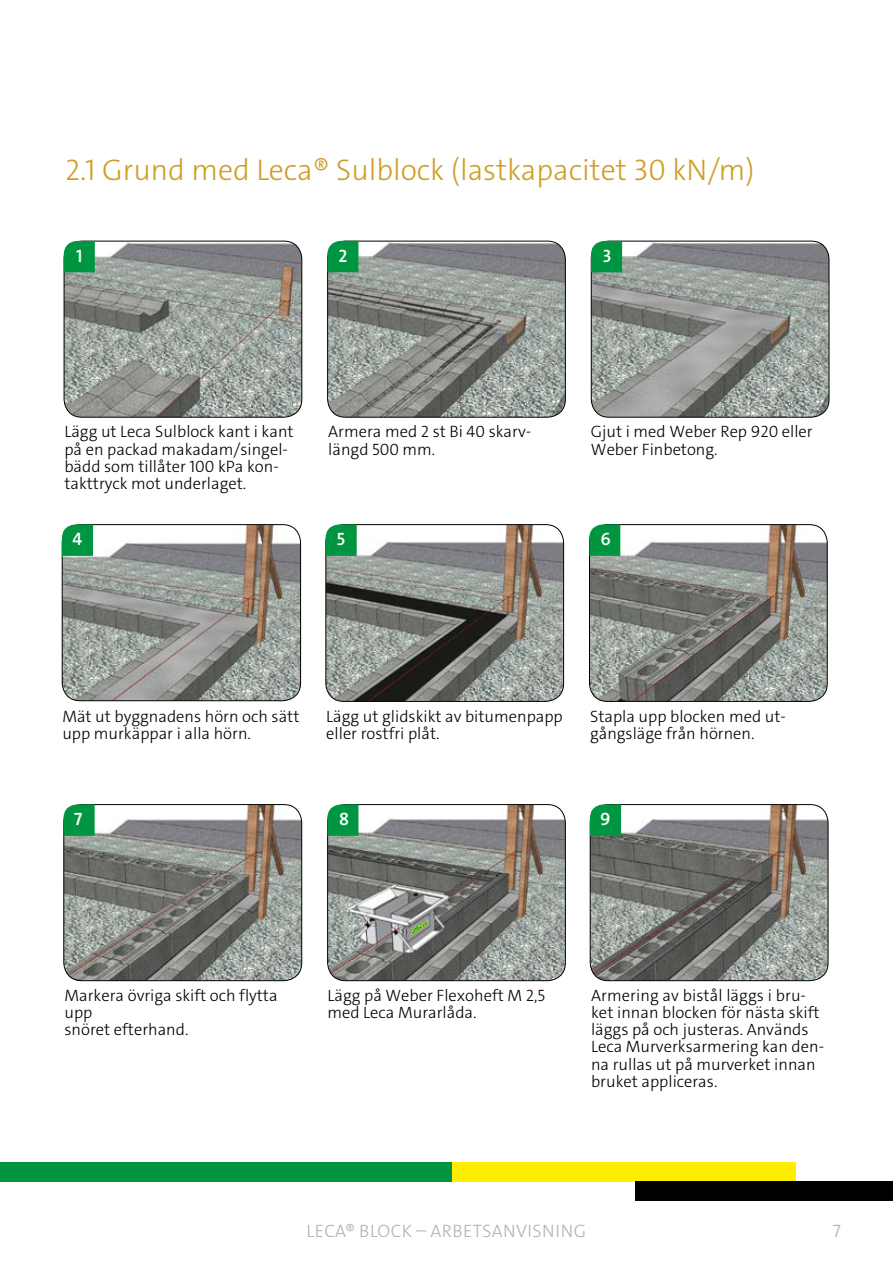
<style>
.page{position:relative;width:893px;height:1263px;background:#fff}
.page>*{position:absolute;margin:0;border:0;box-sizing:border-box;transform-origin:0 0}
.t1{font:300 30px "The Sans C4 s";color:#cf9e28}
.t2{font:300 18px "The Sans C4 s";letter-spacing:.025em;color:#b5aeac}
.t3{font:600 18px "The Sans C4 s";color:#fff}
.t4{font:300 16.5px/17.2px "The Sans C4 s";color:#000}
</style>
<div class="page">
<div style="left:0;top:1162px;width:453px;height:19px;background:#009641"></div>
<div style="left:453px;top:1162px;width:343px;height:19px;background:#ffed00"></div>
<div style="left:635px;top:1181px;width:257px;height:20px;background:#000"></div>
<img style="left:64px;top:241px;width:238px;height:176px">
<div style="left:64px;top:241px;width:238px;height:176px;border:1px solid #000;border-radius:18px"></div>
<img style="left:328px;top:241px;width:237px;height:176px">
<div style="left:327px;top:241px;width:239px;height:176px;border:1px solid #000;border-radius:18px"></div>
<img style="left:591px;top:241px;width:238px;height:176px">
<div style="left:591px;top:241px;width:238px;height:176px;border:1px solid #000;border-radius:18px"></div>
<svg style="left:64px;top:241px;width:31px;height:31px"></svg>
<svg style="left:327px;top:241px;width:31px;height:31px"></svg>
<svg style="left:591px;top:241px;width:31px;height:31px"></svg>
<img style="left:62px;top:525px;width:239px;height:176px">
<div style="left:62px;top:524px;width:239px;height:177px;border:1px solid #000;border-radius:18px"></div>
<img style="left:326px;top:525px;width:238px;height:176px">
<div style="left:326px;top:524px;width:238px;height:178px;border:1px solid #000;border-radius:18px"></div>
<img style="left:589px;top:525px;width:238px;height:176px">
<div style="left:589px;top:524px;width:238px;height:178px;border:1px solid #000;border-radius:18px"></div>
<svg style="left:62px;top:524px;width:31px;height:32px"></svg>
<svg style="left:589px;top:524px;width:31px;height:32px"></svg>
<svg style="left:326px;top:524px;width:31px;height:32px"></svg>
<img style="left:64px;top:804px;width:238px;height:177px">
<div style="left:64px;top:804px;width:238px;height:177px;border:1px solid #000;border-radius:18px"></div>
<img style="left:328px;top:804px;width:237px;height:177px">
<div style="left:327px;top:804px;width:239px;height:177px;border:1px solid #000;border-radius:18px"></div>
<img style="left:590px;top:804px;width:238px;height:177px">
<div style="left:590px;top:804px;width:238px;height:177px;border:1px solid #000;border-radius:18px"></div>
<svg style="left:64px;top:804px;width:31px;height:32px"></svg>
<svg style="left:327px;top:804px;width:31px;height:32px"></svg>
<svg style="left:590px;top:804px;width:31px;height:32px"></svg>
<svg style="left:407px;top:916px;width:23px;height:24px"></svg>
<h1 class="t1" style="left:65px;top:150px;width:691px">2.1 Grund med Leca® Sulblock (lastkapacitet 30 kN/m)</h1>
<p class="t3" style="left:76px;top:245px;width:8px">1</p>
<p class="t3" style="left:339px;top:245px;width:10px">2</p>
<p class="t3" style="left:603px;top:245px;width:10px">3</p>
<p class="t4" style="left:64px;top:423px;width:231px">Lägg ut Leca Sulblock kant i kant på en packad makadam/singel&shy;bädd som tillåter 100 kPa kon&shy;takttryck mot underlaget.</p>
<p class="t4" style="left:591px;top:423px;width:223px">Gjut i med Weber Rep 920 eller<br>Weber Finbetong.</p>
<p class="t4" style="left:328px;top:423px;width:204px">Armera med 2 st Bi 40 skarv&shy;längd 500 mm.</p>
<p class="t3" style="left:73px;top:528px;width:11px">4</p>
<p class="t3" style="left:337px;top:528px;width:10px">5</p>
<p class="t3" style="left:600px;top:528px;width:12px">6</p>
<p class="t4" style="left:62px;top:708px;width:239px">Mät ut byggnadens hörn och sätt upp murkäppar i alla hörn.</p>
<p class="t4" style="left:590px;top:708px;width:197px">Stapla upp blocken med ut&shy;gångsläge från hörnen.</p>
<p class="t4" style="left:326px;top:708px;width:238px">Lägg ut glidskikt av bitumenpapp eller rostfri plåt.</p>
<p class="t3" style="left:74px;top:808px;width:10px">7</p>
<p class="t3" style="left:339px;top:808px;width:11px">8</p>
<p class="t3" style="left:600px;top:808px;width:12px">9</p>
<p class="t4" style="left:65px;top:986px;width:215px">Markera övriga skift och flytta upp<br>snöret efterhand.</p>
<p class="t4" style="left:328px;top:986px;width:219px">Lägg på Weber Flexoheft M 2,5 med Leca Murarlåda.</p>
<p class="t4" style="left:591px;top:986px;width:234px">Armering av bistål läggs i bru&shy;ket innan blocken för nästa skift läggs på och justeras. Används<br>Leca Murverksarmering kan den&shy;na rullas ut på murverket innan bruket appliceras.</p>
<p class="t2" style="left:307px;top:1219px;width:281px">LECA® BLOCK – ARBETSANVISNING</p>
<p class="t2" style="left:833px;top:1219px;width:10px">7</p>
</div>
